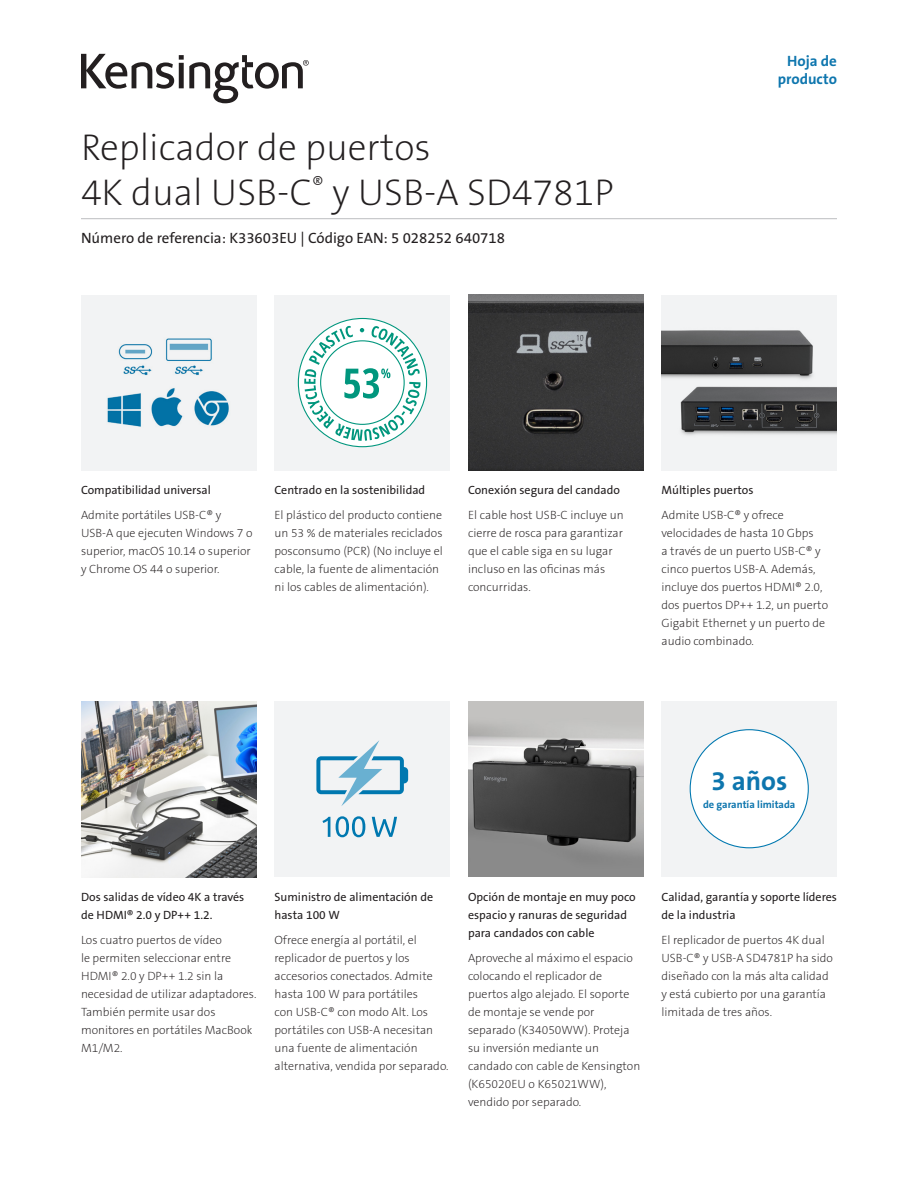
<style>
.page{position:relative;width:918px;height:1188px;background:#fff}
.page>*{position:absolute;margin:0;border:0;box-sizing:border-box;transform-origin:0 0}
.t1{font:37.5px/45px "The Sans KENSINGTON2 XL";color:#231f20}
.t2{font:27px "The Sans KENSINGTON7 Bd";color:#0e76ae}
.t3{font:15px "The Sans KENSINGTON5 Rg";color:#231f20}
.t4{font:15px/18px "The Sans KENSINGTON7 Bd";color:#0e76ae;text-align:right}
.t5{font:12px/18px "The Sans KENSINGTON2 XL";color:#231f20}
.t6{font:12px/18px "The Sans KENSINGTON5 Rg";color:#231f20}
.t7{font:10.5px "The Sans KENSINGTON7 Bd";color:#0e76ae}
</style>
<div class="page">
<svg style="left:81px;top:54px;width:228px;height:49px"></svg>
<hr style="left:81px;top:218px;width:756px;height:1px;background:#bcbdc0">
<div style="left:275px;top:295px;width:175px;height:175px;background:#f2f3f4"></div>
<div style="left:275px;top:701px;width:175px;height:176px;background:#f2f3f4"></div>
<div style="left:662px;top:701px;width:175px;height:176px;background:#f2f3f4"></div>
<img style="left:662px;top:295px;width:175px;height:174px">
<div style="left:81px;top:295px;width:175px;height:175px;background:#f2f3f4"></div>
<img style="left:107px;top:338px;width:122px;height:89px">
<img style="left:81px;top:701px;width:175px;height:176px">
<img style="left:468px;top:701px;width:176px;height:176px">
<img style="left:468px;top:295px;width:176px;height:175px">
<svg style="left:298px;top:318px;width:129px;height:129px"></svg>
<div style="left:690px;top:730px;width:118px;height:118px;background:#fff;border-radius:50%"></div>
<svg style="left:316px;top:740px;width:92px;height:97px"></svg>
<h1 class="t1" style="left:81px;top:126px;width:534px">Replicador de puertos<br>4K dual USB-C<sup>®</sup> y USB-A SD4781P</h1>
<p class="t3" style="left:81px;top:230px;width:426px">Número de referencia: K33603EU | Código EAN: 5 028252 640718</p>
<p class="t4" style="left:778px;top:52px;width:61px">Hoja de producto</p>
<p class="t6" style="left:81px;top:482px;width:131px">Compatibilidad universal</p>
<p class="t5" style="left:81px;top:506px;width:173px">Admite portátiles USB-C® y<br>USB-A que ejecuten Windows 7 o superior, macOS 10.14 o superior y Chrome OS 44 o superior.</p>
<p class="t6" style="left:274px;top:482px;width:152px">Centrado en la sostenibilidad</p>
<p class="t5" style="left:274px;top:506px;width:170px">El plástico del producto contiene un 53 % de materiales reciclados posconsumo (PCR) (No incluye el cable, la fuente de alimentación ni los cables de alimentación).</p>
<p class="t6" style="left:468px;top:482px;width:154px">Conexión segura del candado</p>
<p class="t5" style="left:468px;top:506px;width:157px">El cable host USB-C incluye un cierre de rosca para garantizar que el cable siga en su lugar incluso en las oficinas más concurridas.</p>
<p class="t6" style="left:662px;top:482px;width:94px">Múltiples puertos</p>
<p class="t5" style="left:662px;top:506px;width:168px">Admite USB-C® y ofrece velocidades de hasta 10 Gbps<br>a través de un puerto USB-C® y cinco puertos USB-A. Además, incluye dos puertos HDMI® 2.0, dos puertos DP++ 1.2, un puerto<br>Gigabit Ethernet y un puerto de audio combinado.</p>
<h2 class="t2" style="left:711px;top:767px;width:78px">3 años</h2>
<p class="t7" style="left:703px;top:799px;width:94px">de garantía limitada</p>
<p class="t6" style="left:81px;top:888px;width:165px">Dos salidas de vídeo 4K a través de HDMI® 2.0 y DP++ 1.2.</p>
<p class="t5" style="left:81px;top:931px;width:177px">Los cuatro puertos de vídeo<br>le permiten seleccionar entre<br>HDMI® 2.0 y DP++ 1.2 sin la necesidad de utilizar adaptadores.<br>También permite usar dos monitores en portátiles MacBook<br>M1/M2.</p>
<p class="t6" style="left:274px;top:888px;width:160px">Suministro de alimentación de hasta 100 W</p>
<p class="t5" style="left:274px;top:931px;width:176px">Ofrece energía al portátil, el replicador de puertos y los accesorios conectados. Admite hasta 100 W para portátiles<br>con USB-C® con modo Alt. Los portátiles con USB-A necesitan una fuente de alimentación alternativa, vendida por separado.</p>
<p class="t6" style="left:468px;top:888px;width:169px">Opción de montaje en muy poco espacio y ranuras de seguridad para candados con cable</p>
<p class="t5" style="left:468px;top:949px;width:174px">Aproveche al máximo el espacio colocando el replicador de puertos algo alejado. El soporte de montaje se vende por separado (K34050WW). Proteja su inversión mediante un candado con cable de Kensington (K65020EU o K65021WW), vendido por separado.</p>
<p class="t6" style="left:662px;top:888px;width:177px">Calidad, garantía y soporte líderes de la industria</p>
<p class="t5" style="left:662px;top:931px;width:173px">El replicador de puertos 4K dual<br>USB-C® y USB-A SD4781P ha sido diseñado con la más alta calidad y está cubierto por una garantía limitada de tres años.</p>
</div>
